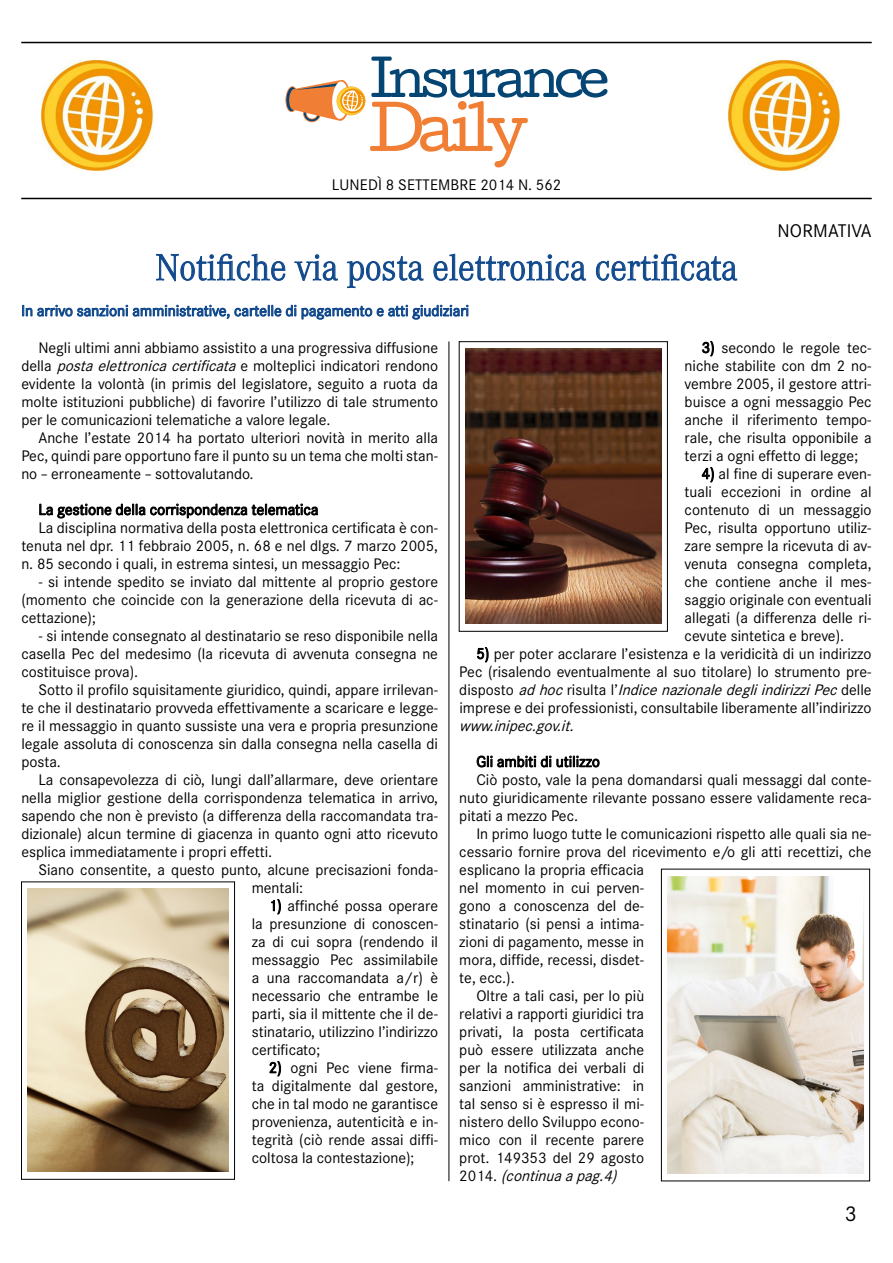
<style>
.page{position:relative;width:893px;height:1263px;background:#fff}
.page>*{position:absolute;margin:0;border:0;box-sizing:border-box;transform-origin:0 0}
.t1{font:300 36px "Corporate A";color:#0f488c;scale:.95 1}
.t2{font:21px "Corporate S";color:#000}
.t3{font:18px "Corporate S";letter-spacing:.01em;color:#000}
.t4{font:15px/18px "Corporate S";color:#000;text-align:justify}
.t5{font:15px "Corporate S";color:#0f488c}
.t6{font:italic 15px "Corporate S";color:#000}
.s1{font-style:italic}
.s2{font-style:normal}
</style>
<div class="page">
<svg style="left:285px;top:57px;width:322px;height:110px"></svg>
<hr style="left:21px;top:42px;width:851px;height:1px;background:#000">
<hr style="left:21px;top:198px;width:851px;height:1px;background:#000">
<img style="left:42px;top:60px;width:112px;height:110px">
<img style="left:728px;top:60px;width:112px;height:110px">
<svg style="left:702px;top:341px;width:12px;height:16px"></svg>
<svg style="left:701px;top:467px;width:13px;height:16px"></svg>
<svg style="left:477px;top:647px;width:12px;height:16px"></svg>
<svg style="left:476px;top:755px;width:124px;height:13px"></svg>
<svg style="left:39px;top:503px;width:279px;height:16px"></svg>
<svg style="left:271px;top:899px;width:10px;height:16px"></svg>
<svg style="left:269px;top:1061px;width:12px;height:16px"></svg>
<hr style="left:449px;top:341px;width:1px;height:840px;background:#000">
<div style="left:21px;top:882px;width:214px;height:297px;border:1px solid #000"></div>
<div style="left:459px;top:341px;width:209px;height:290px;border:1px solid #000"></div>
<img style="left:28px;top:889px;width:200px;height:283px">
<img style="left:465px;top:348px;width:196px;height:276px">
<svg style="left:156px;top:253px;width:130px;height:29px"></svg>
<svg style="left:294px;top:254px;width:44px;height:27px"></svg>
<svg style="left:347px;top:256px;width:77px;height:32px"></svg>
<svg style="left:433px;top:253px;width:153px;height:28px"></svg>
<svg style="left:596px;top:253px;width:141px;height:28px"></svg>
<svg style="left:22px;top:304px;width:447px;height:16px"></svg>
<div style="left:661px;top:869px;width:209px;height:312px;border:1px solid #000"></div>
<img style="left:668px;top:876px;width:195px;height:297px">
<p class="t4" style="left:332px;top:176px;width:231px">LUNEDÌ 8 SETTEMBRE 2014 N. 562</p>
<h1 class="t1" style="left:155px;top:246px;width:614px">Notifiche via posta elettronica certificata</h1>
<p class="t5" style="left:21px;top:302px;width:449px">In arrivo sanzioni amministrative, cartelle di pagamento e atti giudiziari</p>
<p class="t3" style="left:777px;top:220px;width:96px">NORMATIVA</p>
<p class="t4" style="left:21px;top:339px;width:418px;text-indent:17px">Negli ultimi anni abbiamo assistito a una progressiva diffusione della <span class="s1">postaelettronicacertificata</span>e molteplici indicatori rendono evidente la volontà (in primis del legislatore, seguito a ruota da molte istituzioni pubbliche) di favorire l’utilizzo di tale strumento per le comunicazioni telematiche a valore legale.</p>
<p class="t4" style="left:21px;top:429px;width:418px;text-indent:17px">Anche l’estate 2014 ha portato ulteriori novità in merito alla Pec, quindi pare opportuno fare il punto su un tema che molti stan&shy;no – erroneamente – sottovalutando.</p>
<p class="t4" style="left:38px;top:501px;width:282px">La gestione della corrispondenza telematica</p>
<p class="t4" style="left:38px;top:519px;width:401px">La disciplina normativa della posta elettronica certificata è con-</p>
<p class="t4" style="left:21px;top:537px;width:418px">tenuta nel dpr. 11 febbraio 2005, n. 68 e nel dlgs. 7 marzo 2005,</p>
<p class="t4" style="left:21px;top:555px;width:381px">n. 85 secondo i quali, in estrema sintesi, un messaggio Pec:</p>
<p class="t4" style="left:21px;top:573px;width:418px;text-indent:17px">- si intende spedito se inviato dal mittente al proprio gestore (momento che coincide con la generazione della ricevuta di ac&shy;cettazione);</p>
<p class="t4" style="left:21px;top:627px;width:418px;text-indent:17px">- si intende consegnato al destinatario se reso disponibile nella casella Pec del medesimo (la ricevuta di avvenuta consegna ne costituisce prova).</p>
<p class="t4" style="left:21px;top:681px;width:418px;text-indent:17px">Sotto il profilo squisitamente giuridico, quindi, appare irrilevan&shy;te che il destinatario provveda effettivamente a scaricare e legge&shy;re il messaggio in quanto sussiste una vera e propria presunzione legale assoluta di conoscenza sin dalla consegna nella casella di posta.</p>
<p class="t4" style="left:21px;top:771px;width:418px;text-indent:17px">La consapevolezza di ciò, lungi dall’allarmare, deve orientare nella miglior gestione della corrispondenza telematica in arrivo, sapendo che non è previsto (a differenza della raccomandata tra&shy;dizionale) alcun termine di giacenza in quanto ogni atto ricevuto esplica immediatamente i propri effetti.</p>
<p class="t4" style="left:252px;top:861px;width:188px;text-indent:-213px">Siano consentite, a questo punto, alcune precisazioni fonda&shy;mentali:</p>
<p class="t4" style="left:252px;top:897px;width:188px;text-indent:17px">1) affinché possa operare la presunzione di conoscen&shy;za di cui sopra (rendendo il messaggio Pec assimilabile a una raccomandata a/r) è necessario che entrambe le parti, sia il mittente che il de&shy;stinatario, utilizzino l’indirizzo certificato;</p>
<p class="t4" style="left:252px;top:1059px;width:188px;text-indent:17px">2) ogni Pec viene firma&shy;ta digitalmente dal gestore, che in tal modo ne garantisce provenienza, autenticità e in&shy;tegrità (ciò rende assai diffi&shy;coltosa la contestazione);</p>
<p class="t4" style="left:685px;top:339px;width:189px;text-indent:17px">3) secondo le regole tec&shy;niche stabilite con dm 2 no&shy;vembre 2005, il gestore attri&shy;buisce a ogni messaggio Pec anche il riferimento tempo&shy;rale, che risulta opponibile a terzi a ogni effetto di legge;</p>
<p class="t4" style="left:685px;top:465px;width:189px;text-indent:17px">4) al fine di superare even&shy;tuali eccezioni in ordine al contenuto di un messaggio Pec, risulta opportuno utiliz&shy;zare sempre la ricevuta di av&shy;venuta consegna completa, che contiene anche il mes&shy;saggio originale con eventuali allegati (a differenza delle ri&shy;cevute sintetica e breve).</p>
<p class="t4" style="left:459px;top:645px;width:414px;text-indent:17px">5) per poter acclarare l’esistenza e la veridicità di un indirizzo Pec (risalendo eventualmente al suo titolare) lo strumento pre&shy;d i s p o s t o <span class="s1">adhoc</span>r i s u l t a l ’ <span class="s1">IndicenazionaledegliindirizziPec</span>d e l l e imprese e dei professionisti, consultabile liberamente all’indirizzo</p>
<p class="t6" style="left:459px;top:717px;width:120px">www.inipec.gov.it.</p>
<p class="t4" style="left:476px;top:753px;width:125px">Gli ambiti di utilizzo</p>
<p class="t4" style="left:476px;top:771px;width:397px">Ciò posto, vale la pena domandarsi quali messaggi dal conte-</p>
<p class="t4" style="left:459px;top:789px;width:414px">nuto giuridicamente rilevante possano essere validamente reca-</p>
<p class="t4" style="left:459px;top:807px;width:120px">pitati a mezzo Pec.</p>
<p class="t4" style="left:476px;top:825px;width:397px">In primo luogo tutte le comunicazioni rispetto alle quali sia ne-</p>
<p class="t4" style="left:459px;top:843px;width:414px">cessario fornire prova del ricevimento e/o gli atti recettizi, che</p>
<p class="t4" style="left:459px;top:861px;width:186px">esplicano la propria efficacia</p>
<p class="t4" style="left:459px;top:879px;width:186px">nel momento in cui perven-</p>
<p class="t4" style="left:459px;top:897px;width:186px">gono a conoscenza del de-</p>
<p class="t4" style="left:459px;top:915px;width:186px">stinatario (si pensi a intima-</p>
<p class="t4" style="left:459px;top:933px;width:186px">zioni di pagamento, messe in</p>
<p class="t4" style="left:459px;top:951px;width:186px">mora, diffide, recessi, disdet-</p>
<p class="t4" style="left:459px;top:969px;width:57px">te, ecc.).</p>
<p class="t4" style="left:476px;top:987px;width:169px">Oltre a tali casi, per lo più</p>
<p class="t4" style="left:459px;top:1005px;width:186px">relativi a rapporti giuridici tra</p>
<p class="t4" style="left:459px;top:1023px;width:186px">privati, la posta certificata</p>
<p class="t4" style="left:459px;top:1041px;width:186px">può essere utilizzata anche</p>
<p class="t4" style="left:459px;top:1059px;width:186px">per la notifica dei verbali di</p>
<p class="t4" style="left:459px;top:1077px;width:186px">sanzioni amministrative: in</p>
<p class="t4" style="left:459px;top:1095px;width:186px">tal senso si è espresso il mi-</p>
<p class="t4" style="left:459px;top:1113px;width:186px">nistero dello Sviluppo econo-</p>
<p class="t4" style="left:459px;top:1131px;width:186px">mico con il recente parere</p>
<p class="t4" style="left:459px;top:1149px;width:186px">prot. 149353 del 29 agosto</p>
<p class="t6" style="left:459px;top:1167px;width:163px"><span class="s2">2 0 1 4 .</span> (continuaapag.4)</p>
<h2 class="t2" style="left:845px;top:1201px;width:13px">3</h2>
</div>
